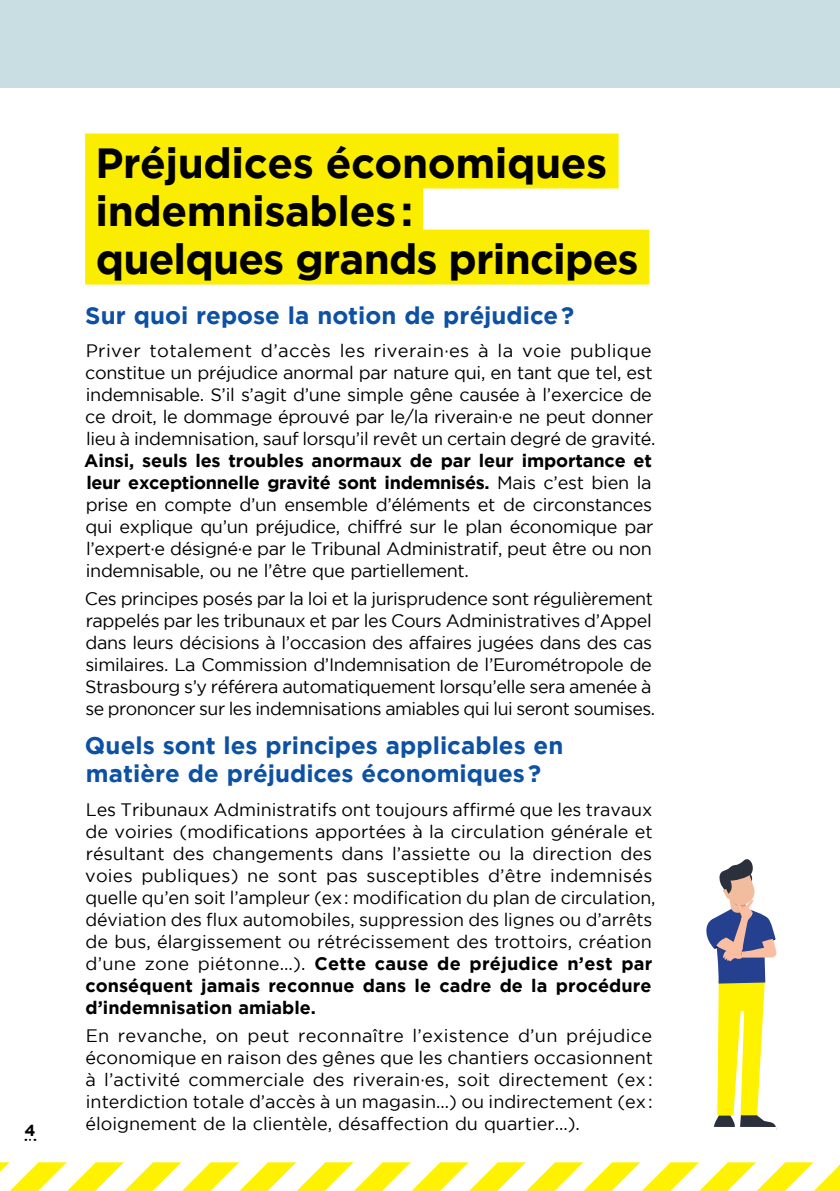
<style>
.page{position:relative;width:840px;height:1191px;background:#fff}
.page>*{position:absolute;margin:0;border:0;box-sizing:border-box;transform-origin:0 0}
.t1{font:700 42px/48px "Gotham";letter-spacing:-.01em;color:#000}
.t2{font:700 24px/28px "Gotham";color:#0c51a3}
.t3{font:18px/22px "Gotham";letter-spacing:-.02em;color:#000}
.t4{font:18px/22px "Gotham";color:#000}
.t5{font:700 16px "Gotham";color:#000}
.s1{font-weight:700}
</style>
<div class="page">
<div style="left:0;top:0;width:839px;height:88px;background:#c9dee3"></div>
<svg style="left:0;top:1162px;width:839px;height:29px"></svg>
<svg style="left:706px;top:859px;width:70px;height:271px"></svg>
<div style="left:85px;top:134px;width:533px;height:54px;background:#faed00"></div>
<div style="left:85px;top:182px;width:338px;height:54px;background:#faed00"></div>
<div style="left:85px;top:230px;width:564px;height:54px;background:#faed00"></div>
<p class="t5" style="left:24px;top:1121px;width:13px">4</p>
<h1 class="t1" style="left:95px;top:138px;width:544px">Préjudices économiques indemnisables :<br>quelques grands principes</h1>
<h2 class="t2" style="left:85px;top:301px;width:490px">Sur quoi repose la notion de préjudice ?</h2>
<p class="t3" style="left:85px;top:339px;width:571px">Priver totalement d’accès les riverain·es à la voie publique constitue un préjudice anormal par nature qui, en tant que tel, est indemnisable. S’il s’agit d’une simple gêne causée à l’exercice de ce droit, le dommage éprouvé par le/la riverain·e ne peut donner lieu à indemnisation, sauf lorsqu’il revêt un certain degré de gravité.</p>
<p class="t3" style="left:84px;top:449px;width:570px;text-align:justify"><span class="s1">Ainsi, seuls les troubles anormaux de par leur importance et leur exceptionnelle gravité sont indemnisés.</span> Mais c’est bien la prise en compte d’un ensemble d’éléments et de circonstances qui explique qu’un préjudice, chiffré sur le plan économique par l’expert·e désigné·e par le Tribunal Administratif, peut être ou non indemnisable, ou ne l’être que partiellement.</p>
<p class="t3" style="left:85px;top:587px;width:571px">Ces principes posés par la loi et la jurisprudence sont régulièrement rappelés par les tribunaux et par les Cours Administratives d’Appel dans leurs décisions à l’occasion des affaires jugées dans des cas similaires. La Commission d’Indemnisation de l’Eurométropole de Strasbourg s’y référera automatiquement lorsqu’elle sera amenée à se prononcer sur les indemnisations amiables qui lui seront soumises.</p>
<h2 class="t2" style="left:85px;top:731px;width:479px">Quels sont les principes applicables en matière de préjudices économiques ?</h2>
<p class="t4" style="left:85px;top:798px;width:571px">Les Tribunaux Administratifs ont toujours affirmé que les travaux de voiries (modifications apportées à la circulation générale et résultant des changements dans l’assiette ou la direction des voies publiques) ne sont pas susceptibles d’être indemnisés quelle qu’en soit l’ampleur (ex : modification du plan de circulation, déviation des flux automobiles, suppression des lignes ou d’arrêts de bus, élargissement ou rétrécissement des trottoirs, création d’une zone piétonne…). <span class="s1">Cette cause de préjudice n’est par conséquent jamais reconnue dans le cadre de la procédure d’indemnisation amiable.</span></p>
<p class="t3" style="left:85px;top:1023px;width:568px;text-align:justify">En revanche, on peut reconnaître l’existence d’un préjudice économique en raison des gênes que les chantiers occasionnent à l’activité commerciale des riverain·es, soit directement (ex : interdiction totale d’accès à un magasin…) ou indirectement (ex : éloignement de la clientèle, désaffection du quartier…).</p>
</div>
